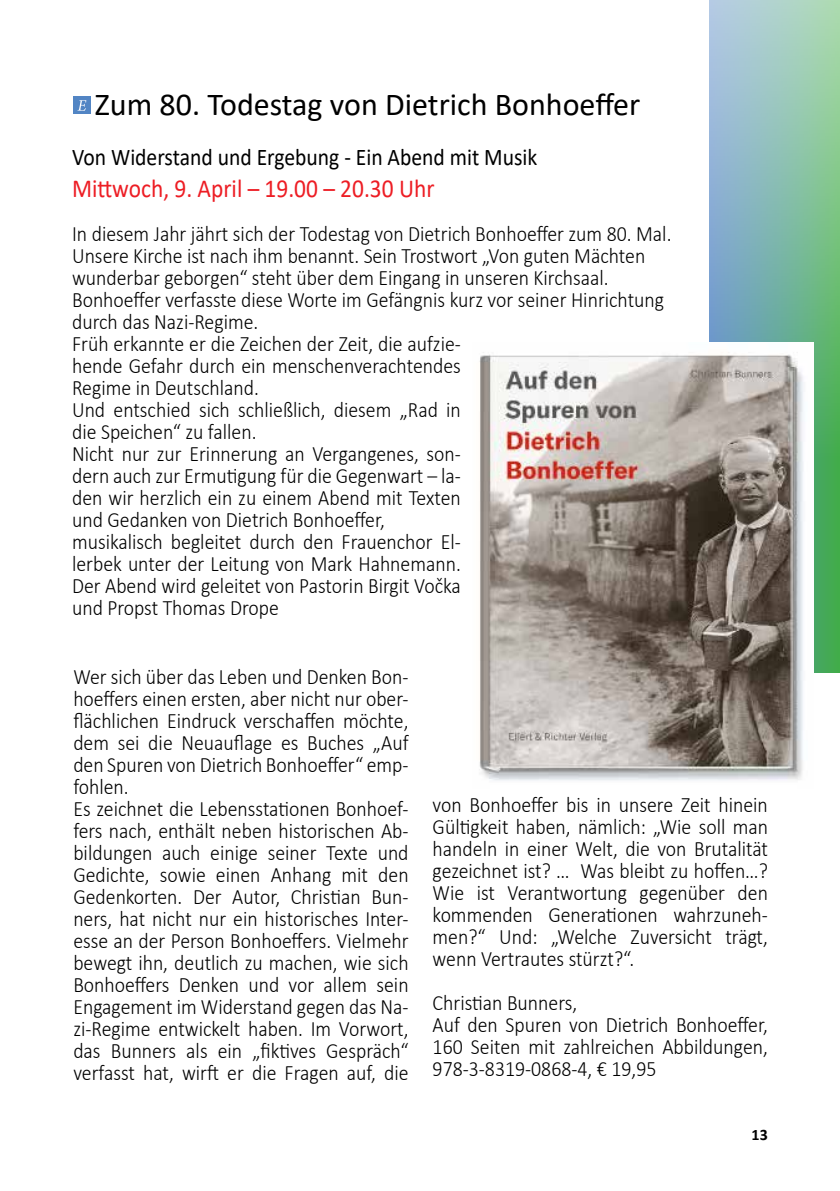
<style>
.page{position:relative;width:840px;height:1191px;background:#fff}
.page>*{position:absolute;margin:0;border:0;box-sizing:border-box;transform-origin:0 0}
.t1{font:32px "Calibri";color:#000}
.t2{font:26px "Calibri";color:#ed1d24;scale:.9 1}
.t3{font:24px "Calibri";color:#000;scale:.9 1}
.t4{font:300 22px/22px "Calibri";color:#000;scale:.9 1}
.t5{font:700 16px "Calibri";color:#000}
</style>
<div class="page">
<svg style="left:709px;top:0;width:130px;height:672px"></svg>
<img style="left:479px;top:342px;width:334px;height:439px">
<div style="left:73px;top:97px;width:17px;height:17px;background:#5285c4"></div>
<svg style="left:77px;top:100px;width:9px;height:11px"></svg>
<h1 class="t1" style="left:95px;top:82px;width:546px">Zum 80. Todestag von Dietrich Bonhoeffer</h1>
<p class="t3" style="left:72px;top:140px;width:518px">Von Widerstand und Ergebung - Ein Abend mit Musik</p>
<p class="t2" style="left:72px;top:170px;width:404px">Mittwoch, 9. April – 19.00 – 20.30 Uhr</p>
<p class="t4" style="left:72px;top:222px;width:667px">I n diesem Jahr jährt sich der Todestag von Dietrich Bonhoeffer zum 80. Mal.<br>U nsere Kirche ist nach ihm benannt. Sein Trostwort „Von guten Mächten wunderbar geborgen“ steht über dem Eingang in unseren Kirchsaal.<br>Bonhoeffer verfasste diese Worte im Gefängnis kurz vor seiner H inrichtung durch das Nazi-Regime.<br>Früh erkannte er die Zeichen der Zeit, die aufzie-<br>hende Gefahr durch ein menschenverachtendes<br>Regime in Deutschland.<br>U nd entschied sich schließlich, diesem „Rad in<br>die Speichen“ zu fallen.<br>N icht nur zur Erinnerung an Vergangenes, son-<br>dern auch zur Ermutigung für die Gegenwart – la-<br>den wir herzlich ein zu einem Abend mit Texten<br>und Gedanken von Dietrich Bonhoeffer,<br>musikalisch begleitet durch den Frauenchor El-<br>lerbek unter der Leitung von Mark Hahnemann.<br>Der Abend wird geleitet von Pastorin Birgit Vočka<br>und Propst Thomas Drope</p>
<p class="t4" style="left:73px;top:665px;width:374px">Wer sich über das Leben und Denken Bon&shy;hoeffers einen ersten, aber nicht nur ober&shy;flächlichen Eindruck verschaffen möchte, dem sei die Neuauflage es Buches „Auf den Spuren von Dietrich Bonhoeffer“ emp&shy;fohlen.<br>Es zeichnet die Lebensstationen Bonhoef&shy;fers nach, enthält neben historischen Ab&shy;bildungen auch einige seiner Texte und Gedichte, sowie einen Anhang mit den Gedenkorten. Der Autor, Christian Bun&shy;ners, hat nicht nur ein historisches I nter&shy;esse an der Person Bonhoeffers. Vielmehr bewegt ihn, deutlich zu machen, wie sich Bonhoeffers Denken und vor allem sein Engagement im Widerstand gegen das Na&shy;zi-Regime entwickelt haben. I m Vorwort, das Bunners als ein „fiktives Gespräch“ verfasst hat, wirft er die Fragen auf, die</p>
<p class="t4" style="left:432px;top:793px;width:374px;text-align:justify">von Bonhoeffer bis in unsere Zeit hinein Gültigkeit haben, nämlich: „Wie soll man handeln in einer Welt, die von Brutalität gezeichnet ist? … Was bleibt zu hoffen…?<br>Wie ist Verantwortung gegenüber den kommenden Generationen wahrzuneh&shy;men?“ U nd: „Welche Zuversicht trägt, wenn Vertrautes stürzt?“.</p>
<p class="t4" style="left:432px;top:991px;width:374px">Christian Bunners,<br>Auf den Spuren von Dietrich Bonhoeffer,<br>160 Seiten mit zahlreichen Abbildungen,<br>978-3-8319-0868-4, € 19,95</p>
<p class="t5" style="left:751px;top:1123px;width:18px">13</p>
</div>
